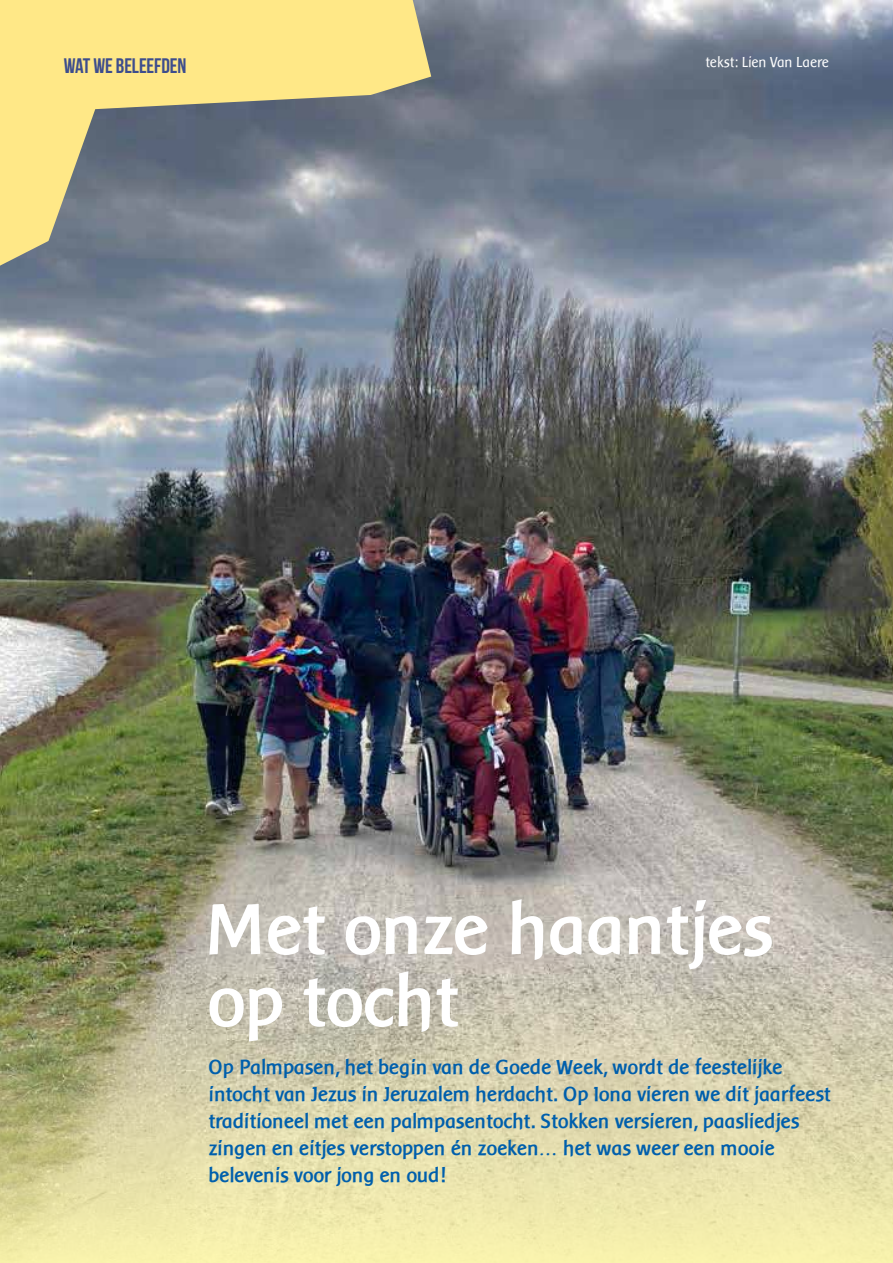
<style>
.page{position:relative;width:893px;height:1263px;background:#fff}
.page>*{position:absolute;margin:0;border:0;box-sizing:border-box;transform-origin:0 0}
.t1{font:700 75px/72px "Baar Sophia";letter-spacing:-.005em;color:#fff}
.t2{font:700 21px/27px "Baar Sophia";color:#005fac}
.t3{font:21px "Bebas Neue";letter-spacing:-.005em;color:#3d4d8d}
.t4{font:15px "Baar Sophia";letter-spacing:-.005em;color:#fff}
</style>
<div class="page">
<img style="left:0;top:0;width:893px;height:881px">
<svg style="left:0;top:0;width:431px;height:266px;background:#b3ad89"></svg>
<svg style="left:0;top:881px;width:893px;height:382px;background:#cdc9a4"></svg>
<p class="t3" style="left:64px;top:54px;width:124px">WAT WE BELEEFDEN</p>
<p class="t4" style="left:706px;top:54px;width:125px">tekst: Lien Van Laere</p>
<h1 class="t1" style="left:209px;top:893px;width:567px">Met onze haantjes op tocht</h1>
<p class="t2" style="left:209px;top:1054px;width:623px">Op Palmpasen, het begin van de Goede Week, wordt de feestelijke intocht van Jezus in Jeruzalem herdacht. Op Iona vieren we dit jaarfeest traditioneel met een palmpasentocht. Stokken versieren, paasliedjes zingen en eitjes verstoppen én zoeken… het was weer een mooie belevenis voor jong en oud!</p>
</div>
